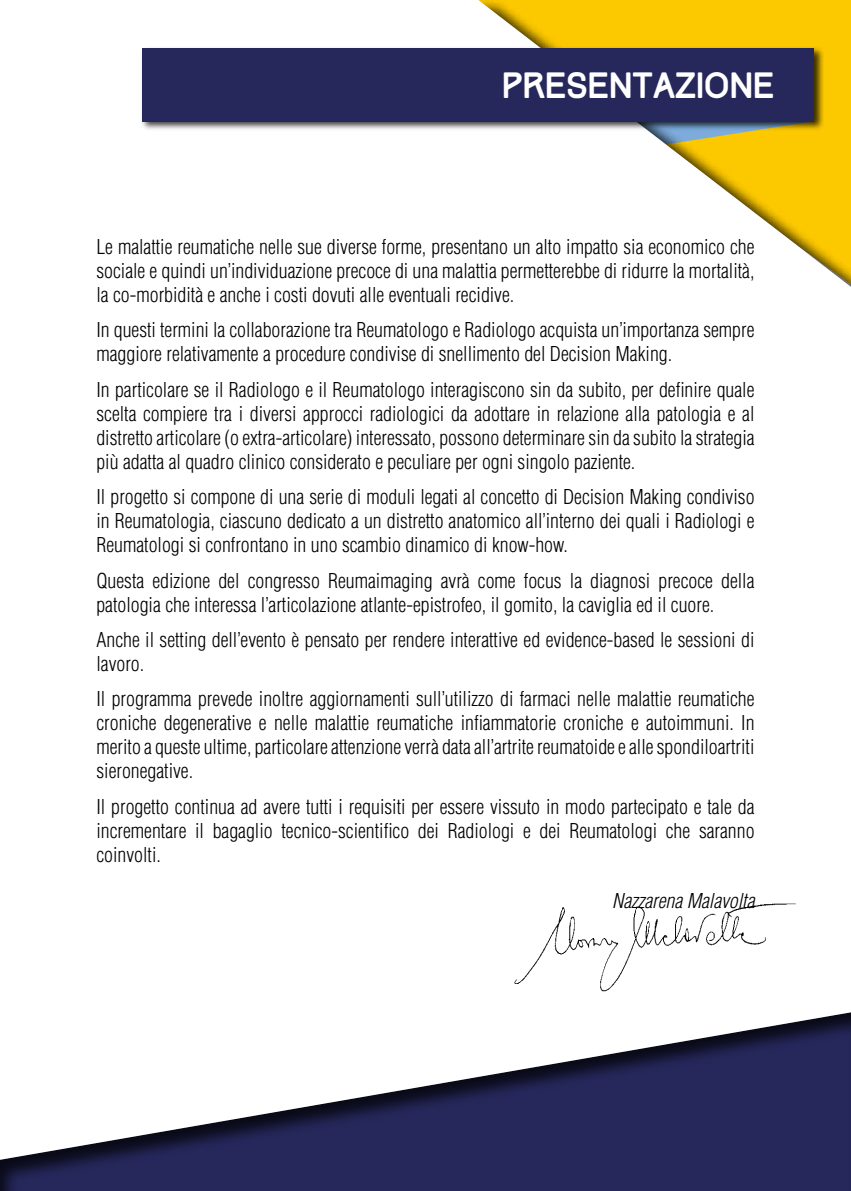
<style>
.page{position:relative;width:851px;height:1191px;background:#fff}
.page>*{position:absolute;margin:0;border:0;box-sizing:border-box;transform-origin:0 0}
.t1{font:32px "Track";color:#fff}
.t2{font:300 condensed 20px/24px "Helvetica";color:#000;text-align:justify}
.t3{font:italic 300 condensed 20px "Helvetica";color:#000}
</style>
<div class="page">
<svg style="left:478px;top:0;width:372px;height:286px"></svg>
<div style="left:140px;top:46px;width:683px;height:86px;background:#000;opacity:.75"></div>
<div style="left:142px;top:48px;width:672px;height:73px;background:#26285c"></div>
<div style="left:0;top:1009px;width:850px;height:182px;background:#000;opacity:.75"></div>
<img style="left:514px;top:903px;width:282px;height:89px">
<h1 class="t1" style="left:502px;top:65px;width:274px">PRESENTAZIONE</h1>
<p class="t2" style="left:96px;top:235px;width:659px">Le malattie reumatiche nelle sue diverse forme, presentano un alto impatto sia economico che sociale e quindi un’individuazione precoce di una malattia permetterebbe di ridurre la mortalità, la co-morbidità e anche i costi dovuti alle eventuali recidive.</p>
<p class="t2" style="left:96px;top:318px;width:659px">In questi termini la collaborazione tra Reumatologo e Radiologo acquista un’importanza sempre maggiore relativamente a procedure condivise di snellimento del Decision Making.</p>
<p class="t2" style="left:96px;top:377px;width:659px">In particolare se il Radiologo e il Reumatologo interagiscono sin da subito, per definire quale scelta compiere tra i diversi approcci radiologici da adottare in relazione alla patologia e al distretto articolare (o extra-articolare) interessato, possono determinare sin da subito la strategia più adatta al quadro clinico considerato e peculiare per ogni singolo paziente.</p>
<p class="t2" style="left:96px;top:485px;width:659px">Il progetto si compone di una serie di moduli legati al concetto di Decision Making condiviso in Reumatologia, ciascuno dedicato a un distretto anatomico all’interno dei quali i Radiologi e Reumatologi si confrontano in uno scambio dinamico di know-how.</p>
<p class="t2" style="left:96px;top:568px;width:659px">Questa edizione del congresso Reumaimaging avrà come focus la diagnosi precoce della patologia che interessa l’articolazione atlante-epistrofeo, il gomito, la caviglia ed il cuore.</p>
<p class="t2" style="left:96px;top:627px;width:659px">Anche il setting dell’evento è pensato per rendere interattive ed evidence-based le sessioni di lavoro.</p>
<p class="t2" style="left:96px;top:687px;width:659px">Il programma prevede inoltre aggiornamenti sull’utilizzo di farmaci nelle malattie reumatiche croniche degenerative e nelle malattie reumatiche infiammatorie croniche e autoimmuni. In merito a queste ultime, particolare attenzione verrà data all’artrite reumatoide e alle spondiloartriti sieronegative.</p>
<p class="t2" style="left:96px;top:794px;width:659px">Il progetto continua ad avere tutti i requisiti per essere vissuto in modo partecipato e tale da incrementare il bagaglio tecnico-scientifico dei Radiologi e dei Reumatologi che saranno coinvolti.</p>
<p class="t3" style="left:612px;top:889px;width:144px">Nazzarena Malavolta</p>
</div>
